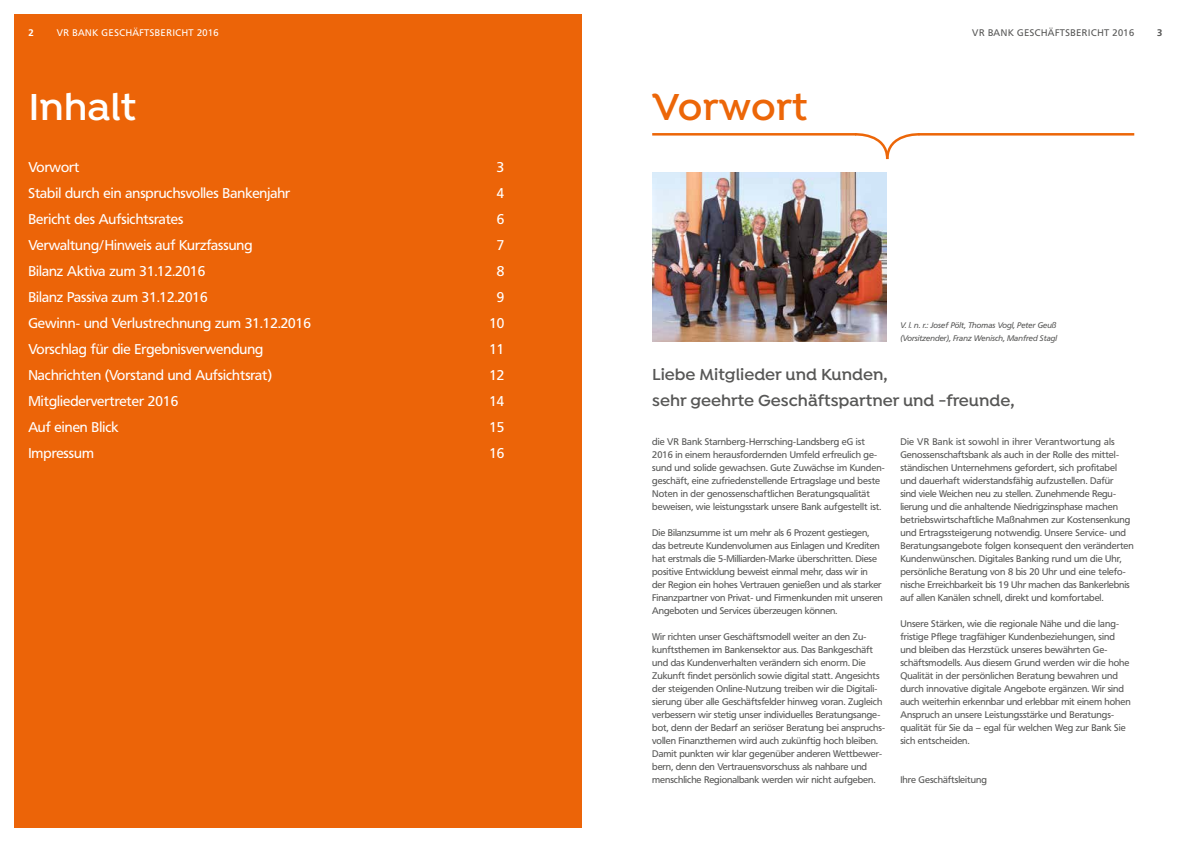
<style>
.page{position:relative;width:1191px;height:842px;background:#fff}
.page>*{position:absolute;margin:0;border:0;box-sizing:border-box;transform-origin:0 0}
.t1{font:600 40px "Isidora";letter-spacing:.01em;color:#ec6608}
.t2{font:600 40px "Isidora";color:#fff}
.t3{font:600 17px/26px "Isidora";color:#575756}
.t4{font:14px "Frutiger VR";color:#fff}
.t5{font:9.5px/13px "Frutiger VR";color:#575756}
.t6{font:9.5px "Frutiger VR";letter-spacing:.04em;color:#575756}
.t7{font:9.5px "Frutiger VR";letter-spacing:.04em;color:#fff}
.t8{font:700 9.5px "Frutiger VR";color:#575756}
.t9{font:700 9.5px "Frutiger VR";color:#fff}
.t10{font:italic 8px/13px "Frutiger VR";color:#575756}
</style>
<div class="page">
<div style="left:14px;top:14px;width:567px;height:814px;background:#ec6408"></div>
<hr style="left:652px;top:133px;width:204px;height:3px;background:#ec6608">
<hr style="left:918px;top:133px;width:216px;height:3px;background:#ec6608">
<svg style="left:852px;top:133px;width:70px;height:27px"></svg>
<img style="left:652px;top:172px;width:234px;height:169px">
<p class="t9" style="left:28px;top:27px;width:7px">2</p>
<p class="t7" style="left:57px;top:27px;width:163px">VR BANK GESCHÄFTSBERICHT 2016</p>
<h1 class="t2" style="left:28px;top:83px;width:109px">Inhalt</h1>
<h1 class="t1" style="left:652px;top:83px;width:157px">Vorwort</h1>
<p class="t6" style="left:972px;top:27px;width:163px">VR BANK GESCHÄFTSBERICHT 2016</p>
<p class="t8" style="left:1157px;top:27px;width:7px">3</p>
<h3 class="t4" style="left:28px;top:159px;width:53px">Vorwort</h3>
<h3 class="t4" style="left:497px;top:159px;width:9px">3</h3>
<h3 class="t4" style="left:28px;top:185px;width:263px">Stabil durch ein anspruchsvolles Bankenjahr</h3>
<h3 class="t4" style="left:497px;top:185px;width:9px">4</h3>
<h3 class="t4" style="left:28px;top:211px;width:157px">Bericht des Aufsichtsrates</h3>
<h3 class="t4" style="left:497px;top:211px;width:9px">6</h3>
<h3 class="t4" style="left:28px;top:237px;width:226px">Verwaltung/Hinweis auf Kurzfassung</h3>
<h3 class="t4" style="left:497px;top:237px;width:9px">7</h3>
<h3 class="t4" style="left:28px;top:263px;width:179px">Bilanz Aktiva zum 31.12.2016</h3>
<h3 class="t4" style="left:497px;top:263px;width:9px">8</h3>
<h3 class="t4" style="left:28px;top:289px;width:181px">Bilanz Passiva zum 31.12.2016</h3>
<h3 class="t4" style="left:497px;top:289px;width:9px">9</h3>
<h3 class="t4" style="left:28px;top:315px;width:284px">Gewinn- und Verlustrechnung zum 31.12.2016</h3>
<h3 class="t4" style="left:489px;top:315px;width:17px">10</h3>
<h3 class="t4" style="left:28px;top:341px;width:236px">Vorschlag für die Ergebnisverwendung</h3>
<h3 class="t4" style="left:489px;top:341px;width:17px">11</h3>
<h3 class="t4" style="left:28px;top:367px;width:245px">Nachrichten (Vorstand und Aufsichtsrat)</h3>
<h3 class="t4" style="left:489px;top:367px;width:17px">12</h3>
<h3 class="t4" style="left:28px;top:393px;width:151px">Mitgliedervertreter 2016</h3>
<h3 class="t4" style="left:489px;top:393px;width:17px">14</h3>
<h3 class="t4" style="left:28px;top:419px;width:92px">Auf einen Blick</h3>
<h3 class="t4" style="left:489px;top:419px;width:17px">15</h3>
<h3 class="t4" style="left:28px;top:445px;width:67px">Impressum</h3>
<h3 class="t4" style="left:489px;top:445px;width:17px">16</h3>
<p class="t10" style="left:900px;top:319px;width:158px">V. l. n. r.: Josef Pölt, Thomas Vogl, Peter Geuß (Vorsitzender), Franz Wenisch, Manfred Stagl</p>
<h2 class="t3" style="left:652px;top:362px;width:364px">Liebe Mitglieder und Kunden,<br>sehr geehrte Geschäftspartner und -freunde,</h2>
<p class="t5" style="left:652px;top:435px;width:234px">die VR Bank Starnberg-Herrsching-Landsberg eG ist 2016 in einem herausfordernden Umfeld erfreulich ge&shy;sund und solide gewachsen. Gute Zuwächse im Kunden&shy;geschäft, eine zufriedenstellende Ertragslage und beste Noten in der genossenschaftlichen Beratungsqualität beweisen, wie leistungsstark unsere Bank aufgestellt ist.</p>
<p class="t5" style="left:652px;top:526px;width:232px">Die Bilanzsumme ist um mehr als 6 Prozent gestiegen, das betreute Kundenvolumen aus Einlagen und Krediten hat erstmals die 5-Milliarden-Marke überschritten. Diese positive Entwicklung beweist einmal mehr, dass wir in der Region ein hohes Vertrauen genießen und als starker Finanzpartner von Privat- und Firmenkunden mit unseren Angeboten und Services überzeugen können.</p>
<p class="t5" style="left:652px;top:630px;width:234px">Wir richten unser Geschäftsmodell weiter an den Zu&shy;kunftsthemen im Bankensektor aus. Das Bankgeschäft und das Kundenverhalten verändern sich enorm. Die Zukunft findet persönlich sowie digital statt. Angesichts der steigenden Online-Nutzung treiben wir die Digitali&shy;sierung über alle Geschäftsfelder hinweg voran. Zugleich verbessern wir stetig unser individuelles Beratungsange&shy;bot, denn der Bedarf an seriöser Beratung bei anspruchs&shy;vollen Finanzthemen wird auch zukünftig hoch bleiben.<br>Damit punkten wir klar gegenüber anderen Wettbewer&shy;bern, denn den Vertrauensvorschuss als nahbare und menschliche Regionalbank werden wir nicht aufgeben.</p>
<p class="t5" style="left:900px;top:435px;width:235px">Die VR Bank ist sowohl in ihrer Verantwortung als Genossenschaftsbank als auch in der Rolle des mittel&shy;ständischen Unternehmens gefordert, sich profitabel und dauerhaft widerstandsfähig aufzustellen. Dafür<br>sind viele Weichen neu zu stellen. Zunehmende Regu&shy;lierung und die anhaltende Niedrigzinsphase machen betriebswirtschaftliche Maßnahmen zur Kostensenkung und Ertragssteigerung notwendig. Unsere Service- und Beratungsangebote folgen konsequent den veränderten Kundenwünschen. Digitales Banking rund um die Uhr, persönliche Beratung von 8 bis 20 Uhr und eine telefo&shy;nische Erreichbarkeit bis 19 Uhr machen das Bankerlebnis auf allen Kanälen schnell, direkt und komfortabel.</p>
<p class="t5" style="left:900px;top:617px;width:232px">Unsere Stärken, wie die regionale Nähe und die lang&shy;fristige Pflege tragfähiger Kundenbeziehungen, sind und bleiben das Herzstück unseres bewährten Ge&shy;schäftsmodells. Aus diesem Grund werden wir die hohe Qualität in der persönlichen Beratung bewahren und durch innovative digitale Angebote ergänzen. Wir sind auch weiterhin erkennbar und erlebbar mit einem hohen Anspruch an unsere Leistungsstärke und Beratungs&shy;qualität für Sie da – egal für welchen Weg zur Bank Sie sich entscheiden.</p>
<p class="t5" style="left:900px;top:773px;width:88px">Ihre Geschäftsleitung</p>
</div>
